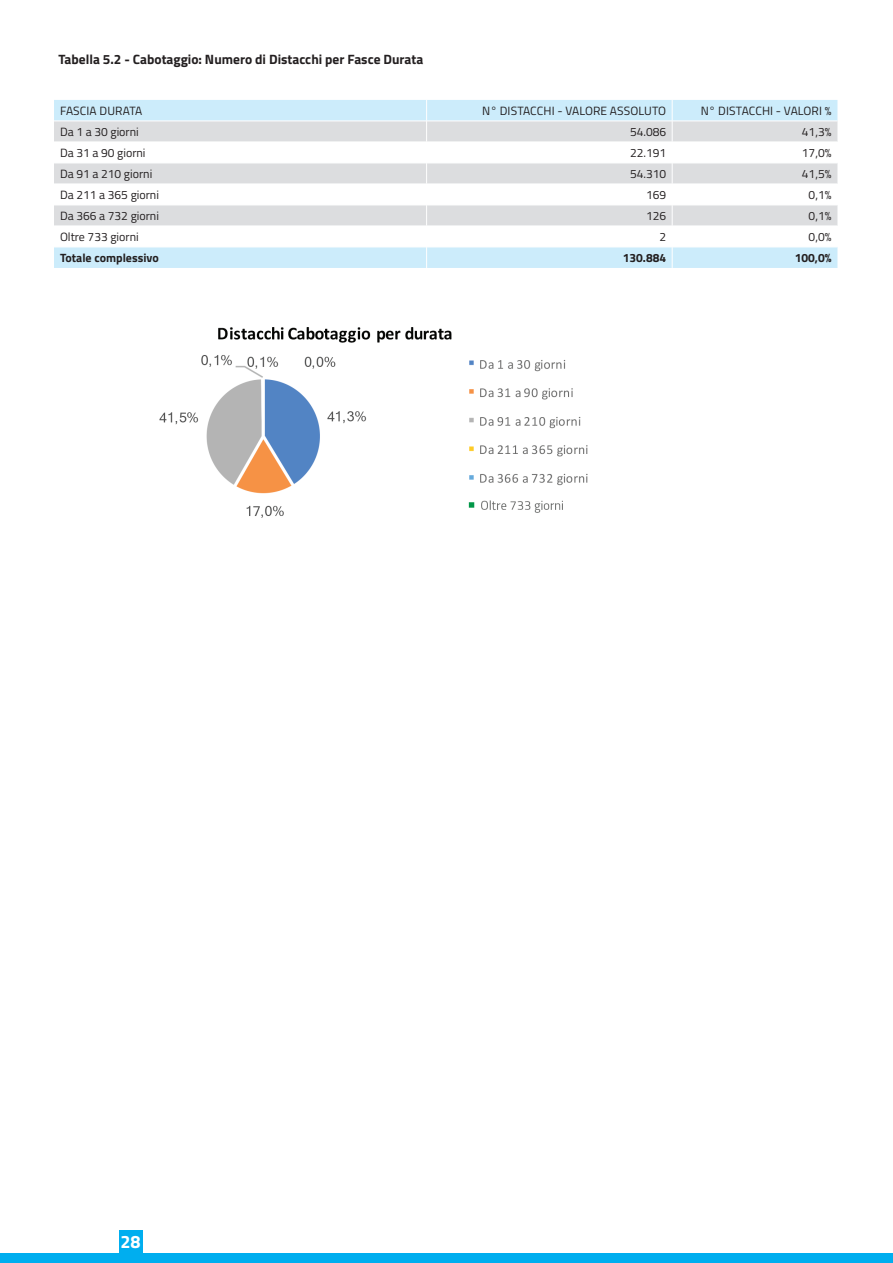
<style>
.page{position:relative;width:893px;height:1263px;background:#fff}
.page>*{position:absolute;margin:0;border:0;box-sizing:border-box;transform-origin:0 0}
.t1{font:700 18px "Titillium";color:#fff}
.t2{font:700 13.5px "Titillium";color:#231f20}
.t3{font:12px "Titillium";color:#231f20}
.t4{font:700 12px "Titillium";color:#231f20}
</style>
<div class="page">
<svg style="left:54px;top:100px;width:783px;height:168px;fill:#ccecfb"></svg>
<svg style="left:54px;top:122px;width:783px;height:104px;fill:#dcdddf"></svg>
<hr style="left:54px;top:121px;width:373px;height:1px;background:#fff">
<hr style="left:427px;top:121px;width:245px;height:1px;background:#fff">
<hr style="left:672px;top:121px;width:165px;height:1px;background:#fff">
<hr style="left:54px;top:142px;width:373px;height:1px;background:#fff">
<hr style="left:427px;top:142px;width:245px;height:1px;background:#fff">
<hr style="left:672px;top:142px;width:165px;height:1px;background:#fff">
<hr style="left:54px;top:163px;width:373px;height:1px;background:#fff">
<hr style="left:427px;top:163px;width:245px;height:1px;background:#fff">
<hr style="left:672px;top:163px;width:165px;height:1px;background:#fff">
<hr style="left:54px;top:184px;width:373px;height:1px;background:#fff">
<hr style="left:427px;top:184px;width:245px;height:1px;background:#fff">
<hr style="left:672px;top:184px;width:165px;height:1px;background:#fff">
<hr style="left:54px;top:205px;width:373px;height:1px;background:#fff">
<hr style="left:427px;top:205px;width:245px;height:1px;background:#fff">
<hr style="left:672px;top:205px;width:165px;height:1px;background:#fff">
<hr style="left:54px;top:226px;width:373px;height:1px;background:#fff">
<hr style="left:427px;top:226px;width:245px;height:1px;background:#fff">
<hr style="left:672px;top:226px;width:165px;height:1px;background:#fff">
<hr style="left:54px;top:247px;width:373px;height:1px;background:#fff">
<hr style="left:427px;top:247px;width:245px;height:1px;background:#fff">
<svg style="left:426px;top:100px;width:1px;height:168px"></svg>
<hr style="left:672px;top:247px;width:165px;height:1px;background:#fff">
<svg style="left:672px;top:100px;width:1px;height:168px"></svg>
<div style="left:0;top:1253px;width:893px;height:10px;background:#00aeef"></div>
<div style="left:119px;top:1230px;width:23px;height:24px;background:#00aeef"></div>
<img style="left:159px;top:327px;width:429px;height:191px">
<p class="t2" style="left:58px;top:49px;width:366px">Tabella 5.2 - Cabotaggio: Numero di Distacchi per Fasce Durata</p>
<p class="t3" style="left:60px;top:102px;width:14px">Fascia</p>
<p class="t3" style="left:100px;top:102px;width:16px">Durata</p>
<p class="t3" style="left:482px;top:102px;width:33px">N° Distacc</p>
<p class="t3" style="left:543px;top:102px;width:37px">hi - Valore</p>
<p class="t3" style="left:610px;top:102px;width:16px">Assoluto</p>
<p class="t3" style="left:701px;top:102px;width:33px">N° Distacc</p>
<p class="t3" style="left:762px;top:102px;width:36px">hi - Valori</p>
<p class="t3" style="left:825px;top:102px;width:8px">%</p>
<p class="t3" style="left:60px;top:123px;width:80px">Da 1 a 30 giorni</p>
<p class="t3" style="left:630px;top:123px;width:38px">54.086</p>
<p class="t3" style="left:802px;top:123px;width:31px">41,3%</p>
<p class="t3" style="left:60px;top:144px;width:87px">Da 31 a 90 giorni</p>
<p class="t3" style="left:630px;top:144px;width:38px">22.191</p>
<p class="t3" style="left:802px;top:144px;width:31px">17,0%</p>
<p class="t3" style="left:60px;top:165px;width:94px">Da 91 a 210 giorni</p>
<p class="t3" style="left:630px;top:165px;width:38px">54.310</p>
<p class="t3" style="left:802px;top:165px;width:31px">41,5%</p>
<p class="t3" style="left:60px;top:186px;width:100px">Da 211 a 365 giorni</p>
<p class="t3" style="left:646px;top:186px;width:22px">169</p>
<p class="t3" style="left:809px;top:186px;width:24px">0,1%</p>
<p class="t3" style="left:60px;top:207px;width:100px">Da 366 a 732 giorni</p>
<p class="t3" style="left:646px;top:207px;width:22px">126</p>
<p class="t3" style="left:809px;top:207px;width:24px">0,1%</p>
<p class="t3" style="left:60px;top:228px;width:80px">Oltre 733 giorni</p>
<p class="t3" style="left:659px;top:228px;width:8px">2</p>
<p class="t3" style="left:809px;top:228px;width:24px">0,0%</p>
<p class="t4" style="left:60px;top:249px;width:100px">Totale complessivo</p>
<p class="t4" style="left:623px;top:249px;width:45px">130.884</p>
<p class="t4" style="left:795px;top:249px;width:38px">100,0%</p>
<h1 class="t1" style="left:120px;top:1228px;width:22px">28</h1>
</div>
